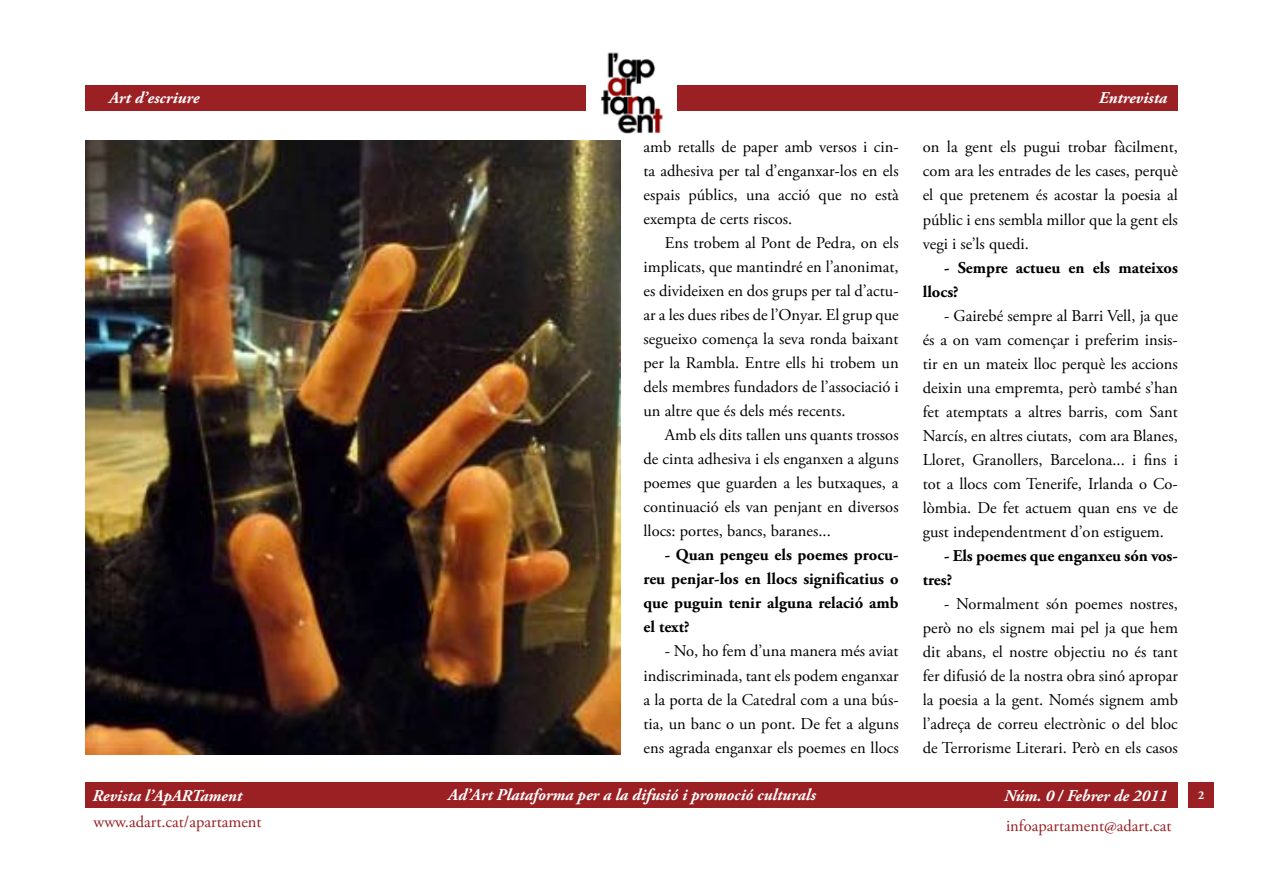
<style>
.page{position:relative;width:1263px;height:893px;background:#fff}
.page>*{position:absolute;margin:0;border:0;box-sizing:border-box;transform-origin:0 0}
.t1{font:16.5px/24px "Adobe Garamond Pro";color:#000;text-align:justify}
.t2{font:700 16.5px/24px "Adobe Garamond Pro";color:#000}
.t3{font:italic 700 16.5px "Adobe Garamond Pro";color:#fff}
.t4{font:16.5px "Adobe Garamond Pro";color:#9a2023}
.t5{font:700 12px "Adobe Garamond Pro";color:#fff}
</style>
<div class="page">
<div style="left:86px;top:782px;width:1092px;height:26px;background:#9a2023"></div>
<div style="left:85px;top:85px;width:501px;height:26px;background:#9a2023"></div>
<div style="left:677px;top:85px;width:501px;height:26px;background:#9a2023"></div>
<img style="left:600px;top:52px;width:63px;height:82px">
<div style="left:1188px;top:782px;width:26px;height:26px;background:#9a2023"></div>
<img style="left:85px;top:140px;width:535px;height:614px">
<p class="t3" style="left:109px;top:88px;width:92px">Art d’escriure</p>
<p class="t3" style="left:1099px;top:88px;width:70px">Entrevista</p>
<p class="t1" style="left:643px;top:136px;width:257px">amb retalls de paper amb versos i cin&shy;ta adhesiva per tal d’enganxar-los en els espais públics, una acció que no està exempta de certs riscos.</p>
<p class="t1" style="left:643px;top:232px;width:257px;text-indent:21px">Ens trobem al Pont de Pedra, on els implicats, que mantindré en l’anonimat, es divideixen en dos grups per tal d’actu&shy;ar a les dues ribes de l’Onyar. El grup que segueixo comença la seva ronda baixant per la Rambla. Entre ells hi trobem un dels membres fundadors de l’associació i un altre que és dels més recents.</p>
<p class="t1" style="left:643px;top:424px;width:257px;text-indent:21px">Amb els dits tallen uns quants trossos de cinta adhesiva i els enganxen a alguns poemes que guarden a les butxaques, a continuació els van penjant en diversos llocs: portes, bancs, baranes...</p>
<p class="t2" style="left:643px;top:543px;width:257px;text-align:justify;text-indent:21px">- Quan pengeu els poemes procu&shy;reu penjar-los en llocs significatius o que puguin tenir alguna relació amb el text?</p>
<p class="t1" style="left:643px;top:640px;width:257px;text-indent:21px">- No, ho fem d’una manera més aviat indiscriminada, tant els podem enganxar a la porta de la Catedral com a una bús&shy;tia, un banc o un pont. De fet a alguns ens agrada enganxar els poemes en llocs</p>
<p class="t1" style="left:923px;top:136px;width:257px">on la gent els pugui trobar fàcilment, com ara les entrades de les cases, perquè el que pretenem és acostar la poesia al públic i ens sembla millor que la gent els vegi i se’ls quedi.</p>
<p class="t2" style="left:923px;top:256px;width:257px;text-indent:21px">- Sempre actueu en els mateixos llocs?</p>
<p class="t1" style="left:923px;top:304px;width:257px;text-indent:21px">- Gairebé sempre al Barri Vell, ja que és a on vam començar i preferim insis&shy;tir en un mateix lloc perquè les accions deixin una empremta, però també s’han fet atemptats a altres barris, com Sant Narcís, en altres ciutats, com ara Blanes, Lloret, Granollers, Barcelona... i fins i tot a llocs com Tenerife, Irlanda o Co&shy;lòmbia. De fet actuem quan ens ve de gust independentment d’on estiguem.</p>
<p class="t2" style="left:923px;top:544px;width:257px;text-indent:21px">- Els poemes que enganxeu són vos&shy;tres?</p>
<p class="t1" style="left:923px;top:592px;width:257px;text-indent:21px">- Normalment són poemes nostres, però no els signem mai pel ja que hem dit abans, el nostre objectiu no és tant fer difusió de la nostra obra sinó apropar la poesia a la gent. Només signem amb l’adreça de correu electrònic o del bloc de Terrorisme Literari. Però en els casos</p>
<p class="t3" style="left:448px;top:785px;width:369px">Ad’Art Plataforma per a la difusió i promoció culturals</p>
<p class="t5" style="left:1198px;top:788px;width:8px">2</p>
<p class="t3" style="left:1004px;top:786px;width:165px">Núm. 0 / Febrer de 2011</p>
<p class="t3" style="left:92px;top:786px;width:151px">Revista l’ApARTament</p>
<p class="t4" style="left:94px;top:812px;width:170px">www.adart.cat/apartament</p>
<p class="t4" style="left:1006px;top:816px;width:167px">infoapartament@adart.cat</p>
</div>
